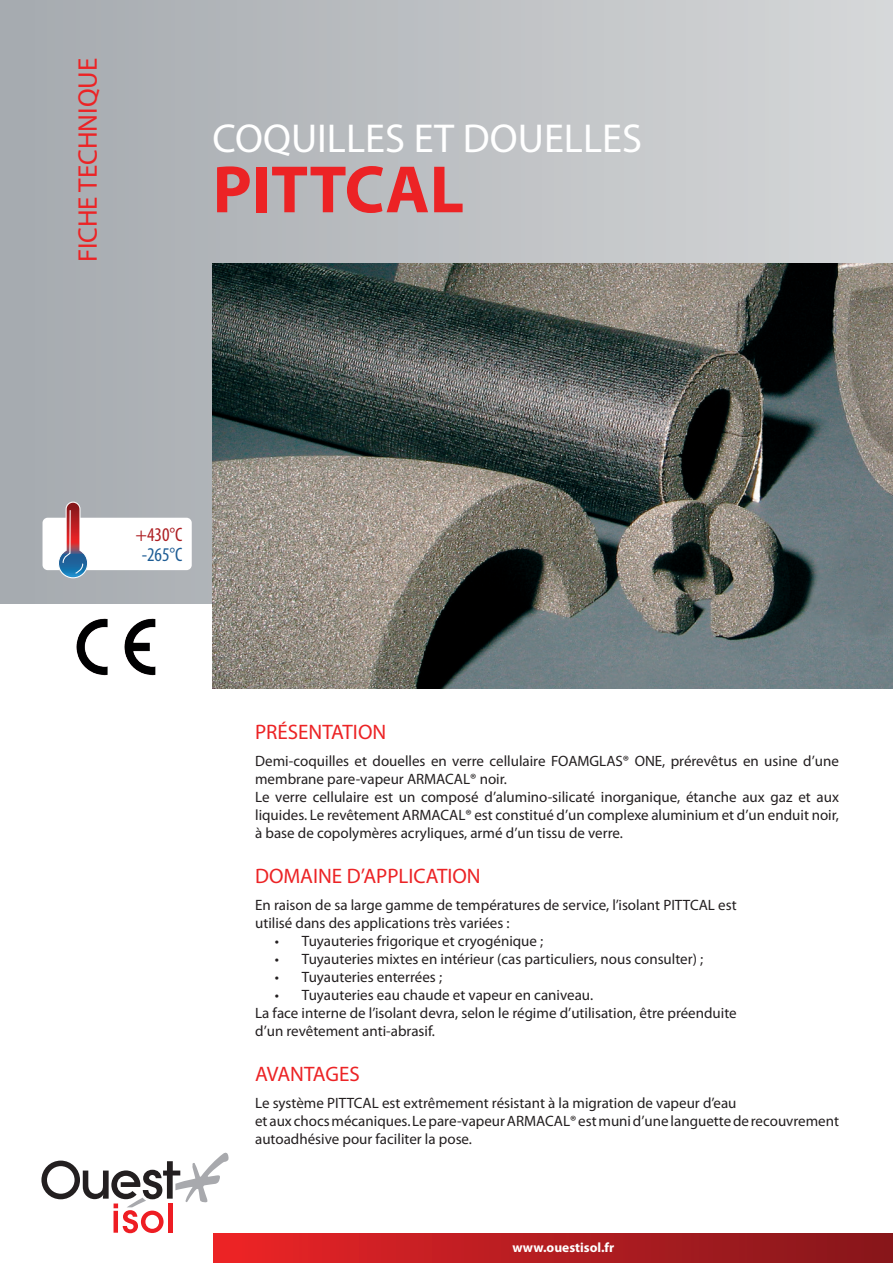
<style>
.page{position:relative;width:893px;height:1263px;background:#fff}
.page>*{position:absolute;margin:0;border:0;box-sizing:border-box;transform-origin:0 0}
.t1{font:700 67.5px "Myriad Pro";color:#ec2325}
.t2{font:40.5px "Myriad Pro";color:#fff}
.t3{font:27px "Myriad Pro";color:#ec2325}
.t4{font:21px "Myriad Pro";color:#ec2325}
.t5{font:condensed 19.5px "Myriad Pro";color:#1e5d95}
.t6{font:condensed 19.5px "Myriad Pro";color:#ad1e22}
.t7{font:15px/18px "Myriad Pro";color:#231f20}
.t8{font:700 13.5px "Myriad Pro";color:#fff}
</style>
<div class="page">
<div style="left:0;top:0;width:893px;height:604px;background:linear-gradient(to right,#a4a9ae,#d6d7d9)"></div>
<img style="left:213px;top:264px;width:680px;height:425px">
<svg style="left:41px;top:1153px;width:188px;height:80px"></svg>
<div style="left:168px;top:1203px;width:5px;height:30px;background:#ee1d23"></div>
<div style="left:43px;top:518px;width:149px;height:52px;background:#fff;border-radius:5px"></div>
<svg style="left:57px;top:501px;width:32px;height:78px"></svg>
<div style="left:213px;top:1233px;width:680px;height:30px;background:linear-gradient(to right,#ea2427,#83161b)"></div>
<img style="left:76px;top:618px;width:80px;height:58px">
<h3 class="t3" style="left:71px;top:262px;width:206px;rotate:-90deg">FICHE TECHNIQUE</h3>
<h2 class="t2" style="left:213px;top:113px;width:431px">COQUILLES ET DOUELLES</h2>
<h1 class="t1" style="left:213px;top:145px;width:253px">PITTCAL</h1>
<h3 class="t6" style="left:135px;top:523px;width:48px">+430°C</h3>
<h3 class="t5" style="left:142px;top:543px;width:42px">-265°C</h3>
<h3 class="t4" style="left:255px;top:719px;width:133px">PRÉSENTATION</h3>
<p class="t7" style="left:255px;top:751px;width:585px">Demi-coquilles et douelles en verre cellulaire FOAMGLAS® ONE, prérevêtus en usine d’une membrane pare-vapeur ARMACAL® noir.<br>Le verre cellulaire est un composé d’alumino-silicaté inorganique, étanche aux gaz et aux liquides. Le revêtement ARMACAL® est constitué d’un complexe aluminium et d’un enduit noir, à base de copolymères acryliques, armé d’un tissu de verre.</p>
<h3 class="t4" style="left:255px;top:863px;width:227px">DOMAINE D’APPLICATION</h3>
<p class="t7" style="left:255px;top:895px;width:483px">En raison de sa large gamme de températures de service, l’isolant PITTCAL est utilisé dans des applications très variées :</p>
<p class="t7" style="left:275px;top:931px;width:270px">• Tuyauteries frigorique et cryogénique ;</p>
<p class="t7" style="left:275px;top:949px;width:430px">• Tuyauteries mixtes en intérieur (cas particuliers, nous consulter) ;</p>
<p class="t7" style="left:275px;top:967px;width:169px">• Tuyauteries enterrées ;</p>
<p class="t7" style="left:255px;top:985px;width:483px;text-indent:20px">• Tuyauteries eau chaude et vapeur en caniveau.<br>La face interne de l’isolant devra, selon le régime d’utilisation, être préenduite d’un revêtement anti-abrasif.</p>
<h3 class="t4" style="left:255px;top:1061px;width:106px">AVANTAGES</h3>
<p class="t7" style="left:255px;top:1093px;width:585px">Le système PITTCAL est extrêmement résistant à la migration de vapeur d’eau<br>et aux chocs mécaniques. Le pare-vapeur ARMACAL® est muni d’une languette de recouvrement autoadhésive pour faciliter la pose.</p>
<p class="t8" style="left:512px;top:1238px;width:103px">www.ouestisol.fr</p>
</div>
